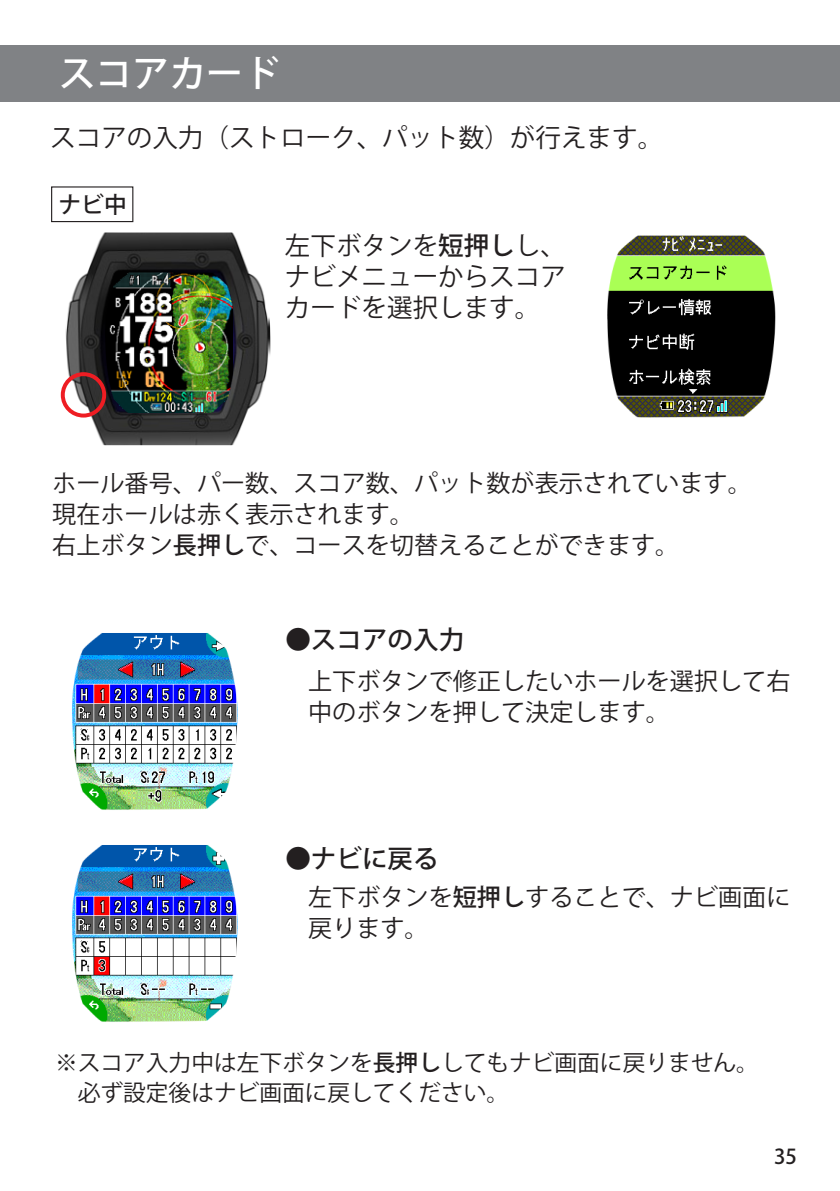
<style>
.page{position:relative;width:840px;height:1191px;background:#fff}
.page>*{position:absolute;margin:0;border:0;box-sizing:border-box;transform-origin:0 0}
.t1{font:500 36.8px "Koz Go Pro";color:#fff}
.t2{font:25.6px/31.2px "Koz Go Pro";color:#231f20;text-align:justify}
.t3{font:500 25.6px "Koz Go Pro";color:#231f20}
.t4{font:24px/31.2px "Koz Go Pro";color:#231f20}
.t5{font:22.8px/30px "Koz Go Pro";color:#231f20}
.t6{font:500 22.8px "Koz Go Pro";color:#231f20}
.t7{font:500 20.4px "Koz Go Pro";color:#231f20}
.s1{font-weight:500}
</style>
<div class="page">
<div style="left:0;top:45px;width:839px;height:57px;background:#808285"></div>
<svg style="left:51px;top:186px;width:83px;height:37px"></svg>
<img style="left:64px;top:232px;width:207px;height:213px">
<img style="left:106px;top:273px;width:126px;height:139px">
<img style="left:607px;top:235px;width:169px;height:183px">
<img style="left:72px;top:633px;width:166px;height:177px">
<img style="left:72px;top:845px;width:166px;height:177px">
<div style="left:61px;top:372px;width:45px;height:45px;border:4px solid #ee1d23;border-radius:50%"></div>
<h1 class="t1" style="left:59px;top:50px;width:223px">スコアカード</h1>
<p class="t2" style="left:50px;top:123px;width:614px">スコアの入力（ストローク、パット数）が行えます。</p>
<p class="t6" style="left:59px;top:190px;width:70px">ナビ中</p>
<p class="t2" style="left:285px;top:231px;width:282px">左下ボタンを<span class="s1">短押し</span>し、ナビメニューからスコアカードを選択します。</p>
<p class="t4" style="left:52px;top:468px;width:700px">ホール番号、パー数、スコア数、パット数が表示されています。現在ホールは赤く表示されます。<br>右上ボタン<span class="s1">長押し</span>で、コースを切替えることができます。</p>
<p class="t3" style="left:285px;top:623px;width:180px">●スコアの入力</p>
<p class="t4" style="left:308px;top:666px;width:483px">上下ボタンで修正したいホールを選択して右中のボタンを押して決定します。</p>
<p class="t3" style="left:285px;top:841px;width:155px">●ナビに戻る</p>
<p class="t4" style="left:308px;top:882px;width:483px">左下ボタンを<span class="s1">短押し</span>することで、ナビ画面に戻ります。</p>
<p class="t5" style="left:55px;top:1048px;width:704px">※スコア入力中は左下ボタンを<span class="s1">長押し</span>してもナビ画面に戻りません。　必ず設定後はナビ画面に戻してください。</p>
<p class="t7" style="left:773px;top:1143px;width:24px">35</p>
</div>
